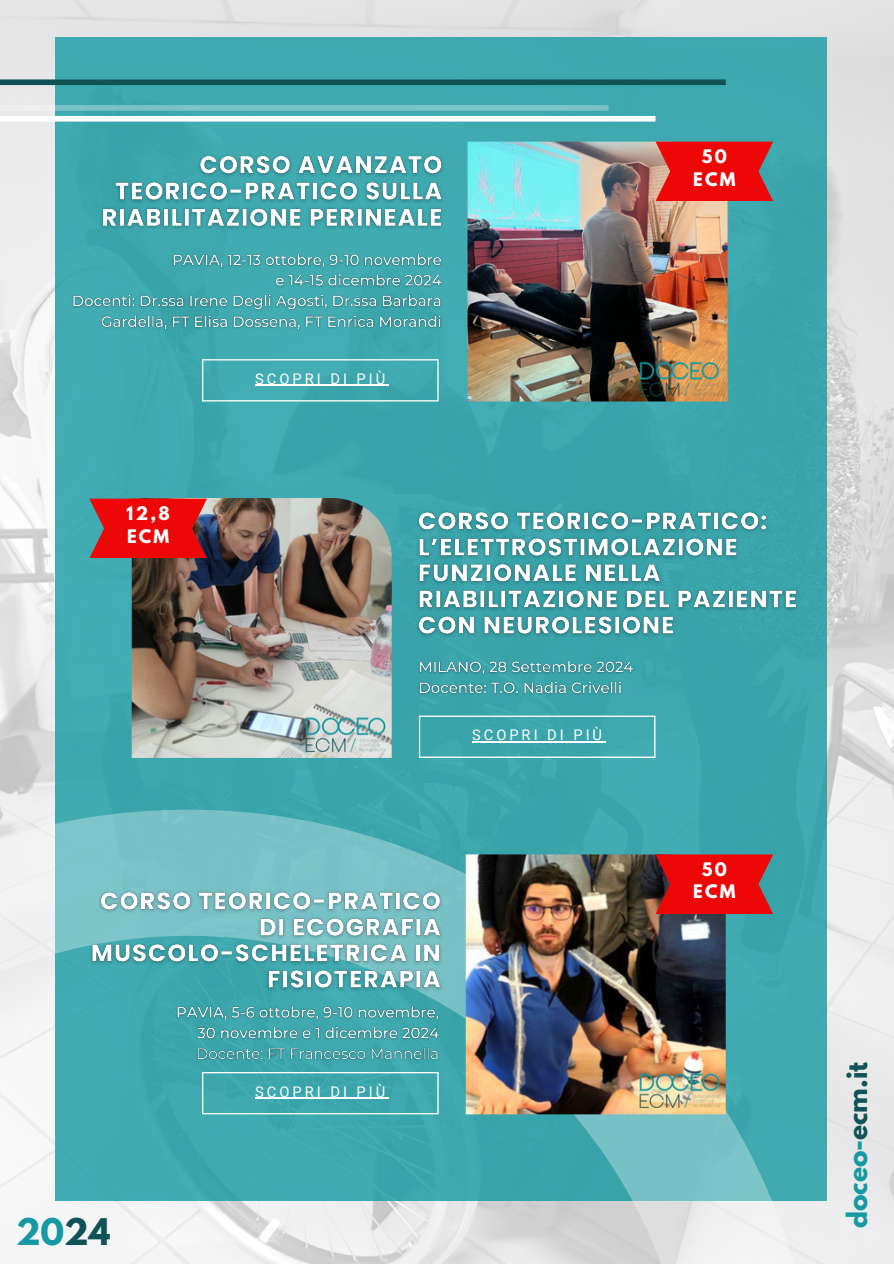
<style>
.page{position:relative;width:894px;height:1264px;background:#fff}
.page>*{position:absolute;margin:0;border:0;box-sizing:border-box;transform-origin:0 0}
.t1{font:700 32.55px "League Spartan";color:#159aa3}
.t2{font:700 24.9px "League Spartan";color:#159aa3}
.t3{font:700 16.5px/22.5px "League Spartan";letter-spacing:.135em;color:#fff;text-align:center}
.t4{font:14.7px "Roboto";letter-spacing:.2em;color:#fff}
.s1{color:#0f5356}
</style>
<div class="page">
<img style="left:0;top:0;width:893px;height:1263px">
<div style="left:55px;top:38px;width:771px;height:1162px;background:#3da8af"></div>
<img style="left:467px;top:142px;width:260px;height:259px">
<svg style="left:202px;top:359px;width:236px;height:42px"></svg>
<svg style="left:0;top:809px;width:818px;height:454px"></svg>
<svg style="left:202px;top:1071px;width:236px;height:43px"></svg>
<img style="left:465px;top:854px;width:260px;height:260px">
<div style="left:0;top:79px;width:725px;height:6px;background:#0f5356"></div>
<img style="left:132px;top:498px;width:259px;height:260px">
<svg style="left:419px;top:715px;width:236px;height:43px"></svg>
<div style="left:0;top:116px;width:655px;height:6px;background:#fff"></div>
<svg style="left:0;top:105px;width:608px;height:6px;background:#81c5ca"></svg>
<svg style="left:655px;top:142px;width:118px;height:59px;background:#e01c1b"></svg>
<svg style="left:655px;top:854px;width:118px;height:60px;background:#d31313"></svg>
<svg style="left:89px;top:498px;width:118px;height:60px;background:#d61819"></svg>
<img style="left:101px;top:155px;width:342px;height:74px">
<img style="left:73px;top:253px;width:369px;height:77px">
<hr style="left:255px;top:385px;width:133px;height:1px;background:#fff">
<img style="left:86px;top:884px;width:363px;height:112px">
<img style="left:173px;top:1001px;width:271px;height:64px">
<hr style="left:255px;top:1097px;width:133px;height:1px;background:#fff">
<img style="left:416px;top:511px;width:382px;height:126px">
<img style="left:418px;top:660px;width:216px;height:35px">
<hr style="left:472px;top:741px;width:133px;height:1px;background:#fff">
<p class="t3" style="left:126px;top:504px;width:45px;text-align:left">12,8<br>ECM</p>
<p class="t4" style="left:255px;top:370px;width:131px">SCOPRI DI PIÙ</p>
<p class="t4" style="left:472px;top:726px;width:131px">SCOPRI DI PIÙ</p>
<h1 class="t1" style="left:16px;top:1215px;width:96px">20<span class="s1">24</span></h1>
<p class="t4" style="left:255px;top:1082px;width:131px">SCOPRI DI PIÙ</p>
<p class="t3" style="left:693px;top:147px;width:44px">50<br>ECM</p>
<p class="t3" style="left:693px;top:860px;width:44px">50<br>ECM</p>
<h2 class="t2" style="left:844px;top:1228px;width:168px;rotate:-90deg">doceo-<span class="s1">ecm.it</span></h2>
</div>
